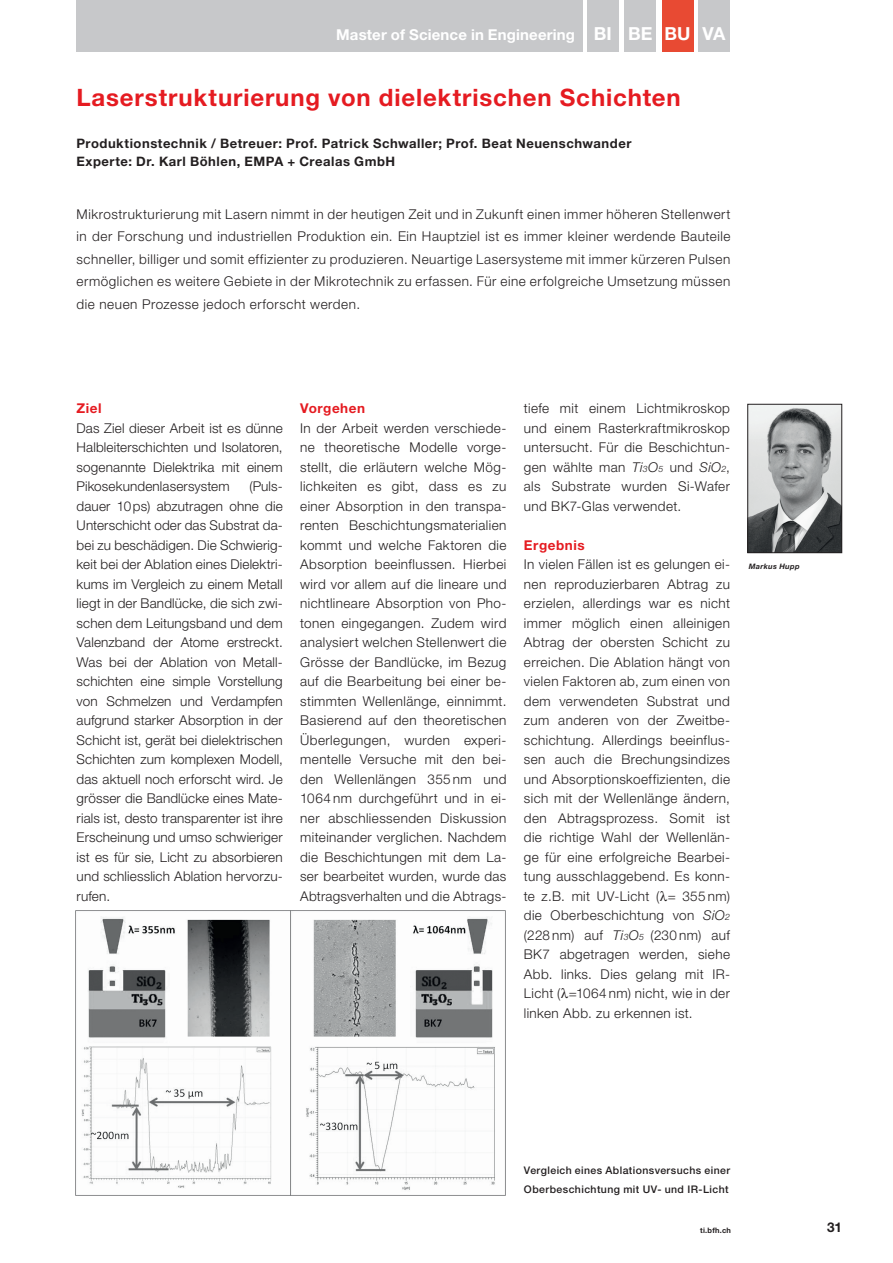
<style>
.page{position:relative;width:893px;height:1263px;background:#fff}
.page>*{position:absolute;margin:0;border:0;box-sizing:border-box;transform-origin:0 0}
.Titre_principal{font:700 24px "Helvetica Neue LT Std";letter-spacing:.035em;color:#e51b21}
.t1{font:700 18px "Helvetica Neue LT Std";color:#fff}
.t2{font:700 15px "Helvetica Neue LT Std";letter-spacing:.01em;color:#fff}
.Texte_de_base{font:300 13.5px/19.5px "Helvetica Neue LT Std";letter-spacing:.02em;color:#231f20;text-align:justify}
.Lead{font:300 13.5px/22.5px "Helvetica Neue LT Std";letter-spacing:.04em;color:#231f20;text-align:justify}
.Sous-Titre{font:700 13.5px "Helvetica Neue LT Std";letter-spacing:.04em;color:#e51b21}
.t3{font:700 13.5px "Helvetica Neue LT Std";color:#231f20}
.Références{font:700 13.05px "Helvetica Neue LT Std";letter-spacing:.04em;color:#231f20}
.Légende{font:500 10.5px/19.5px "Helvetica Neue LT Std";letter-spacing:.04em;color:#231f20}
.Portrait_nom{font:italic 700 7.5px "Helvetica Neue LT Std";letter-spacing:.045em;color:#231f20}
.t4{font:700 7.5px "Helvetica Neue LT Std";letter-spacing:.035em;color:#231f20}
.s1{font-style:italic}
.s2{font-style:italic;font-size:8.7px}
</style>
<div class="page">
<div style="left:76px;top:0;width:506px;height:51px;background:#c7c8ca"></div>
<div style="left:624px;top:0;width:32px;height:51px;background:#c7c8ca"></div>
<div style="left:698px;top:0;width:32px;height:51px;background:#c7c8ca"></div>
<div style="left:587px;top:0;width:32px;height:51px;background:#c7c8ca"></div>
<div style="left:662px;top:0;width:31px;height:51px;background:#e84a33"></div>
<img style="left:749px;top:406px;width:91px;height:145px">
<div style="left:747px;top:404px;width:95px;height:149px;border:1px solid #231f20"></div>
<img style="left:76px;top:911px;width:429px;height:284px">
<p class="t2" style="left:336px;top:25px;width:240px">Master of Science in Engineering</p>
<p class="t1" style="left:594px;top:23px;width:20px">BI</p>
<p class="t1" style="left:628px;top:23px;width:26px">BE</p>
<p class="t1" style="left:664px;top:23px;width:27px">BU</p>
<p class="t1" style="left:702px;top:23px;width:24px">VA</p>
<p class="Titre_principal" style="left:76px;top:83px;width:606px">Laserstrukturierung von dielektrischen Schichten</p>
<p class="Références" style="left:76px;top:135px;width:557px">Produktionstechnik / Betreuer: Prof. Patrick Schwaller; Prof. Beat Neuenschwander</p>
<p class="Références" style="left:76px;top:153px;width:320px">Experte: Dr. Karl Böhlen, EMPA + Crealas GmbH</p>
<p class="Lead" style="left:77px;top:203px;width:655px">Mikrostrukturierung mit Lasern nimmt in der heutigen Zeit und in Zukunft einen immer höheren Stellenwert in der Forschung und industriellen Produktion ein. Ein Hauptziel ist es immer kleiner werdende Bauteile schneller, billiger und somit effizienter zu produzieren. Neuartige Lasersysteme mit immer kürzeren Pulsen ermöglichen es weitere Gebiete in der Mikrotechnik zu erfassen. Für eine erfolgreiche Umsetzung müssen die neuen Prozesse jedoch erforscht werden.</p>
<p class="Sous-Titre" style="left:77px;top:400px;width:26px">Ziel</p>
<p class="Texte_de_base" style="left:77px;top:418px;width:208px">Das Ziel dieser Arbeit ist es dünne Halbleiterschichten und Isolatoren, sogenannte Dielektrika mit einem Pikosekundenlasersystem</p>
<p class="Texte_de_base" style="left:77px;top:476px;width:208px;text-indent:173px">(Puls&shy;dauer 10ps) abzutragen ohne die Unterschicht oder das Substrat da&shy;bei zu beschädigen. Die Schwierig&shy;keit bei der Ablation eines Dielektri&shy;kums im Vergleich zu einem Metall liegt in der Bandlücke, die sich zwi&shy;schen dem Leitungsband und dem Valenzband der Atome erstreckt.<br>Was bei der Ablation von Metall&shy;schichten eine simple Vorstellung von Schmelzen und Verdampfen aufgrund starker Absorption in der Schicht ist, gerät bei dielektrischen Schichten zum komplexen Modell, das aktuell noch erforscht wird. Je grösser die Bandlücke eines Mate&shy;rials ist, desto transparenter ist ihre Erscheinung und umso schwieriger ist es für sie, Licht zu absorbieren und schliesslich Ablation hervorzu&shy;rufen.</p>
<p class="Sous-Titre" style="left:300px;top:400px;width:66px">Vorgehen</p>
<p class="Texte_de_base" style="left:300px;top:418px;width:208px">In der Arbeit werden verschiede&shy;ne theoretische Modelle vorge&shy;stellt, die erläutern welche Mög&shy;lichkeiten es gibt, dass es zu einer Absorption in den transpa&shy;renten Beschichtungsmaterialien kommt und welche Faktoren die Absorption beeinflussen. Hierbei wird vor allem auf die lineare und nichtlineare Absorption von Pho&shy;tonen eingegangen. Zudem wird analysiert welchen Stellenwert die Grösse der Bandlücke, im Bezug auf die Bearbeitung bei einer be&shy;stimmten Wellenlänge, einnimmt.<br>Basierend auf den theoretischen Überlegungen, wurden experi&shy;mentelle Versuche mit den bei&shy;den Wellenlängen 355 nm und 1064 nm durchgeführt und in ei&shy;ner abschliessenden Diskussion miteinander verglichen. Nachdem die Beschichtungen mit dem La&shy;ser bearbeitet wurden, wurde das Abtragsverhalten und die Abtrags-</p>
<p class="Texte_de_base" style="left:524px;top:398px;width:208px">tiefe mit einem Lichtmikroskop und einem Rasterkraftmikroskop untersucht. Für die Beschichtun&shy;gen wählte man <span class="s1">Ti</span><span class="s2">3</span><span class="s1">O</span><span class="s2">5</span> und <span class="s1">SiO</span><span class="s2">2</span>, als Substrate wurden Si-Wafer und BK7-Glas verwendet.</p>
<p class="Sous-Titre" style="left:524px;top:536px;width:62px">Ergebnis</p>
<p class="Texte_de_base" style="left:524px;top:554px;width:208px">In vielen Fällen ist es gelungen ei&shy;nen reproduzierbaren Abtrag zu erzielen, allerdings war es nicht immer möglich einen alleinigen Abtrag der obersten Schicht zu erreichen. Die Ablation hängt von vielen Faktoren ab, zum einen von dem verwendeten Substrat und zum anderen von der Zweitbe&shy;schichtung. Allerdings beeinflus&shy;sen auch die Brechungsindizes und Absorptionskoeffizienten, die sich mit der Wellenlänge ändern, den Abtragsprozess. Somit ist die richtige Wahl der Wellenlän&shy;ge für eine erfolgreiche Bearbei&shy;tung ausschlaggebend. Es konn&shy;te z.B. mit UV-Licht ( = 355 nm) die Oberbeschichtung von <span class="s1">SiO</span><span class="s2">2 </span>(228 nm) auf <span class="s1">Ti</span><span class="s2">3</span><span class="s1">O</span><span class="s2">5</span> (230 nm) auf BK7 abgetragen werden, siehe Abb. links. Dies gelang mit IR-Licht ( =1064 nm) nicht, wie in der linken Abb. zu erkennen ist.</p>
<p class="Portrait_nom" style="left:749px;top:562px;width:52px">Markus Hupp</p>
<p class="Légende" style="left:524px;top:1160px;width:208px">Vergleich eines Ablationsversuchs einer<br>Oberbeschichtung mit UV- und IR-Licht</p>
<p class="t4" style="left:700px;top:1225px;width:32px">ti.bfh.ch</p>
<p class="t3" style="left:827px;top:1218px;width:16px">31</p>
</div>
